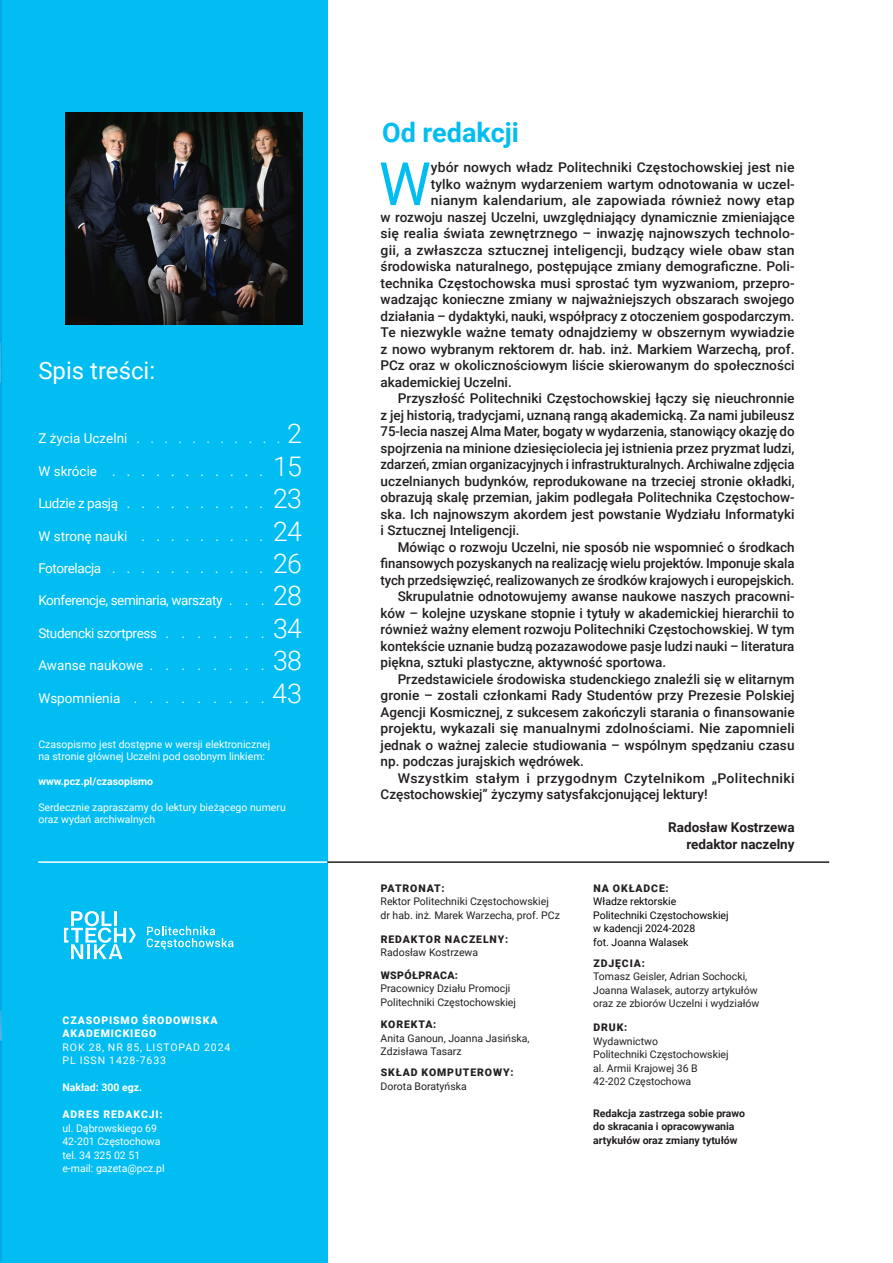
<style>
.page{position:relative;width:893px;height:1263px;background:#fff}
.page>*{position:absolute;margin:0;border:0;box-sizing:border-box;transform-origin:0 0}
._1__Tekst_akapitowy{font:59.85px "Roboto";color:#01bdf2}
.t1{font:300 27px "Roboto";letter-spacing:-.03em;color:#fff}
.Nagłówek_2_st{font:700 27px "Roboto";color:#01bdf2}
.t2{font:24px "Roboto";color:#fff}
._2__Tekst_akapitowy{font:500 13.5px/16.5px "Roboto";color:#231f20;text-align:justify}
._1__Tekst_akapitowy-2{font:500 13.5px "Roboto";letter-spacing:.005em;color:#231f20}
._1__Tekst_akapitowy-3{font:500 13.5px "Roboto";letter-spacing:.005em;color:#231f20;scale:1.04 1}
._2__Tekst_akapitowy-2{font:500 13.5px/16.5px "Roboto";color:#231f20;scale:1.04 1}
.t3{font:13.5px "Roboto";color:#fff}
.t4{font:13.5px "Roboto";letter-spacing:-.03em;color:#fff}
._2__Tekst_akapitowy-3{font:700 13.5px/16.5px "Roboto";color:#231f20;text-align:right}
.pozegn_nazwisko{font:10.5px/13.5px "Roboto";color:#231f20}
.t5{font:10.5px/12.6px "Roboto";color:#fff}
.t6{font:10.5px/13.5px "Roboto";color:#000}
.t7{font:700 10.5px/13.5px "Roboto";color:#231f20}
.t8{font:900 10.5px "Roboto";letter-spacing:.085em;color:#231f20}
.t9{font:900 10.5px "Roboto";letter-spacing:.085em;color:#fff}
.t10{font:10.5px "Roboto";letter-spacing:.085em;color:#fff}
.t11{font:700 10.5px "Roboto";color:#fff}
.t12{font:900 10.5px "Roboto";letter-spacing:.035em;color:#231f20}
.s1{font-weight:300;font-size:27px}
.s2{font-weight:900}
</style>
<div class="page">
<div style="left:0;top:0;width:327px;height:1263px;background:#01bdf2"></div>
<hr style="left:38px;top:861px;width:289px;height:2px;background:#fff">
<hr style="left:327px;top:861px;width:502px;height:2px;background:#231f20">
<img style="left:66px;top:113px;width:237px;height:211px">
<img style="left:0;top:0;width:1px;height:1260px">
<svg style="left:147px;top:926px;width:87px;height:23px"></svg>
<svg style="left:64px;top:911px;width:72px;height:48px"></svg>
<p class="t2" style="left:38px;top:353px;width:118px">Spis treści:</p>
<p class="t3" style="left:38px;top:429px;width:91px">Z życia Uczelni</p>
<p class="t1" style="left:287px;top:415px;width:16px">2</p>
<p class="t3" style="left:38px;top:462px;width:265px">W skrócie . . . . . . . . . . . <span class="s1">15</span></p>
<p class="t4" style="left:38px;top:494px;width:81px">Ludzie z pasją</p>
<p class="t1" style="left:273px;top:480px;width:30px">23</p>
<p class="t3" style="left:38px;top:526px;width:265px">W stronę nauki . . . . . . . . . <span class="s1">24</span></p>
<p class="t4" style="left:38px;top:559px;width:64px">Fotorelacja</p>
<p class="t1" style="left:273px;top:544px;width:30px">26</p>
<p class="t4" style="left:38px;top:591px;width:186px">Konferencje, seminaria, warszaty</p>
<p class="t1" style="left:273px;top:577px;width:30px">28</p>
<p class="t4" style="left:38px;top:624px;width:120px">Studencki szortpress</p>
<p class="t1" style="left:273px;top:609px;width:30px">34</p>
<p class="t3" style="left:38px;top:656px;width:107px">Awanse naukowe</p>
<p class="t1" style="left:273px;top:642px;width:30px">38</p>
<p class="t3" style="left:38px;top:688px;width:265px">Wspomnienia . . . . . . . . . <span class="s1">43</span></p>
<p class="t5" style="left:38px;top:737px;width:233px">Czasopismo jest dostępne w wersji elektronicznej na stronie głównej Uczelni pod osobnym linkiem:</p>
<p class="t11" style="left:38px;top:774px;width:116px">www.pcz.pl/czasopismo</p>
<p class="t5" style="left:38px;top:800px;width:249px">Serdecznie zapraszamy do lektury bieżącego numeru oraz wydań archiwalnych</p>
<p class="t9" style="left:63px;top:1012px;width:156px">CZASOPISMO ŚRODOWISKA</p>
<p class="t9" style="left:63px;top:1026px;width:95px">AKADEMICKIEGO</p>
<p class="t10" style="left:63px;top:1039px;width:169px">ROK 28, NR 85, LISTOPAD 2024</p>
<p class="t10" style="left:63px;top:1053px;width:105px">PL ISSN 1428-7633</p>
<p class="t11" style="left:62px;top:1080px;width:81px">Nakład: 300 egz.</p>
<p class="t9" style="left:63px;top:1107px;width:102px">ADRES REDAKCJI:</p>
<p class="t5" style="left:62px;top:1121px;width:96px">ul. Dąbrowskiego 69</p>
<p class="t5" style="left:62px;top:1135px;width:100px">42-201 Częstochowa</p>
<p class="t5" style="left:62px;top:1148px;width:79px">tel. 34 325 02 51</p>
<p class="t5" style="left:62px;top:1162px;width:104px">e-mail: gazeta@pcz.pl</p>
<p class="Nagłówek_2_st" style="left:382px;top:114px;width:138px">Od redakcji</p>
<p class="_1__Tekst_akapitowy" style="left:379px;top:142px;width:54px">W</p>
<p class="_1__Tekst_akapitowy-2" style="left:431px;top:158px;width:365px">ybór nowych władz Politechniki Częstochowskiej jest nie</p>
<p class="_1__Tekst_akapitowy-2" style="left:431px;top:174px;width:365px">tylko ważnym wydarzeniem wartym odnotowania w uczel-</p>
<p class="_1__Tekst_akapitowy-3" style="left:431px;top:191px;width:351px">nianym kalendarium, ale zapowiada również nowy etap</p>
<p class="_1__Tekst_akapitowy-2" style="left:381px;top:207px;width:416px">w rozwoju naszej Uczelni, uwzględniający dynamicznie zmieniające</p>
<p class="_1__Tekst_akapitowy-2" style="left:381px;top:224px;width:416px">się realia świata zewnętrznego – inwazję najnowszych technolo-</p>
<p class="_1__Tekst_akapitowy-3" style="left:381px;top:240px;width:400px">gii, a zwłaszcza sztucznej inteligencji, budzący wiele obaw stan</p>
<p class="_1__Tekst_akapitowy-2" style="left:381px;top:257px;width:416px">środowiska naturalnego, postępujące zmiany demograficzne. Poli-</p>
<p class="_1__Tekst_akapitowy-2" style="left:381px;top:273px;width:416px">technika Częstochowska musi sprostać tym wyzwaniom, przepro-</p>
<p class="_1__Tekst_akapitowy-2" style="left:381px;top:290px;width:415px">wadzając konieczne zmiany w najważniejszych obszarach swojego</p>
<p class="_1__Tekst_akapitowy-2" style="left:381px;top:306px;width:415px">działania – dydaktyki, nauki, współpracy z otoczeniem gospodarczym.</p>
<p class="_1__Tekst_akapitowy-2" style="left:381px;top:323px;width:415px">Te niezwykle ważne tematy odnajdziemy w obszernym wywiadzie</p>
<p class="_1__Tekst_akapitowy-2" style="left:381px;top:339px;width:415px">z nowo wybranym rektorem dr. hab. inż. Markiem Warzechą, prof.</p>
<p class="_1__Tekst_akapitowy-2" style="left:381px;top:356px;width:416px">PCz oraz w okolicznościowym liście skierowanym do społeczności</p>
<p class="_1__Tekst_akapitowy-2" style="left:381px;top:372px;width:133px">akademickiej Uczelni.</p>
<p class="_2__Tekst_akapitowy" style="left:381px;top:390px;width:416px;text-indent:17px">Przyszłość Politechniki Częstochowskiej łączy się nieuchronnie z jej historią, tradycjami, uznaną rangą akademicką. Za nami jubileusz 75-lecia naszej Alma Mater, bogaty w wydarzenia, stanowiący okazję do spojrzenia na minione dziesięciolecia jej istnienia przez pryzmat ludzi, zdarzeń, zmian organizacyjnych i infrastrukturalnych. Archiwalne zdjęcia uczelnianych budynków, reprodukowane na trzeciej stronie okładki, obrazują skalę przemian, jakim podlegała Politechnika Częstochow&shy;ska. Ich najnowszym akordem jest powstanie Wydziału Informatyki i Sztucznej Inteligencji.</p>
<p class="_2__Tekst_akapitowy" style="left:381px;top:538px;width:416px;text-indent:17px">Mówiąc o rozwoju Uczelni, nie sposób nie wspomnieć o środkach finansowych pozyskanych na realizację wielu projektów. Imponuje skala tych przedsięwzięć, realizowanych ze środków krajowych i europejskich.</p>
<p class="_2__Tekst_akapitowy" style="left:381px;top:588px;width:416px;text-indent:17px">Skrupulatnie odnotowujemy awanse naukowe naszych pracowni&shy;ków – kolejne uzyskane stopnie i tytuły w akademickiej hierarchii to również ważny element rozwoju Politechniki Częstochowskiej. W tym kontekście uznanie budzą pozazawodowe pasje ludzi nauki – literatura piękna, sztuki plastyczne, aktywność sportowa.</p>
<p class="_2__Tekst_akapitowy" style="left:381px;top:670px;width:416px;text-indent:17px">Przedstawiciele środowiska studenckiego znaleźli się w elitarnym gronie – zostali członkami Rady Studentów przy Prezesie Polskiej Agencji Kosmicznej, z sukcesem zakończyli starania o finansowanie projektu, wykazali się manualnymi zdolnościami. Nie zapomnieli jednak o ważnej zalecie studiowania – wspólnym spędzaniu czasu np. podczas jurajskich wędrówek.</p>
<p class="_2__Tekst_akapitowy-2" style="left:381px;top:769px;width:400px;text-indent:17px">Wszystkim stałym i przygodnym Czytelnikom „Politechniki<br>Częstochowskiej” życzymy satysfakcjonującej lektury!</p>
<p class="_2__Tekst_akapitowy-3" style="left:668px;top:819px;width:128px">Radosław Kostrzewa redaktor naczelny</p>
<p class="t8" style="left:381px;top:880px;width:65px">PATRONAT:</p>
<p class="pozegn_nazwisko" style="left:381px;top:894px;width:181px">Rektor Politechniki Częstochowskiej dr hab. inż. Marek Warzecha, prof. PCz</p>
<p class="t8" style="left:381px;top:931px;width:129px">REDAKTOR NACZELNY:</p>
<p class="pozegn_nazwisko" style="left:381px;top:945px;width:99px">Radosław Kostrzewa</p>
<p class="t12" style="left:381px;top:967px;width:79px">WSPÓŁPRACA:</p>
<p class="pozegn_nazwisko" style="left:381px;top:981px;width:137px">Pracownicy Działu Promocji<br>Politechniki Częstochowskiej</p>
<p class="pozegn_nazwisko" style="left:381px;top:1017px;width:151px"><span class="s2">KOREKTA:<br></span>Anita Ganoun, Joanna Jasińska,<br>Zdzisława Tasarz</p>
<p class="t8" style="left:381px;top:1065px;width:134px">SKŁAD KOMPUTEROWY:</p>
<p class="pozegn_nazwisko" style="left:381px;top:1079px;width:88px">Dorota Boratyńska</p>
<p class="t8" style="left:593px;top:880px;width:77px">NA OKŁADCE:</p>
<p class="t6" style="left:593px;top:894px;width:137px">Władze rektorskie<br>Politechniki Częstochowskiej w kadencji 2024-2028</p>
<p class="t6" style="left:593px;top:935px;width:97px">fot. Joanna Walasek</p>
<p class="t8" style="left:593px;top:955px;width:53px">ZDJĘCIA:</p>
<p class="pozegn_nazwisko" style="left:593px;top:969px;width:168px">Tomasz Geisler, Adrian Sochocki,<br>Joanna Walasek, autorzy artykułów oraz ze zbiorów Uczelni i wydziałów</p>
<p class="t8" style="left:593px;top:1020px;width:35px">DRUK:</p>
<p class="pozegn_nazwisko" style="left:593px;top:1034px;width:137px">Wydawnictwo<br>Politechniki Częstochowskiej</p>
<p class="pozegn_nazwisko" style="left:593px;top:1061px;width:106px">al. Armii Krajowej 36 B</p>
<p class="pozegn_nazwisko" style="left:593px;top:1074px;width:100px">42-202 Częstochowa</p>
<p class="t7" style="left:593px;top:1106px;width:153px">Redakcja zastrzega sobie prawo do skracania i opracowywania artykułów oraz zmiany tytułów</p>
</div>
